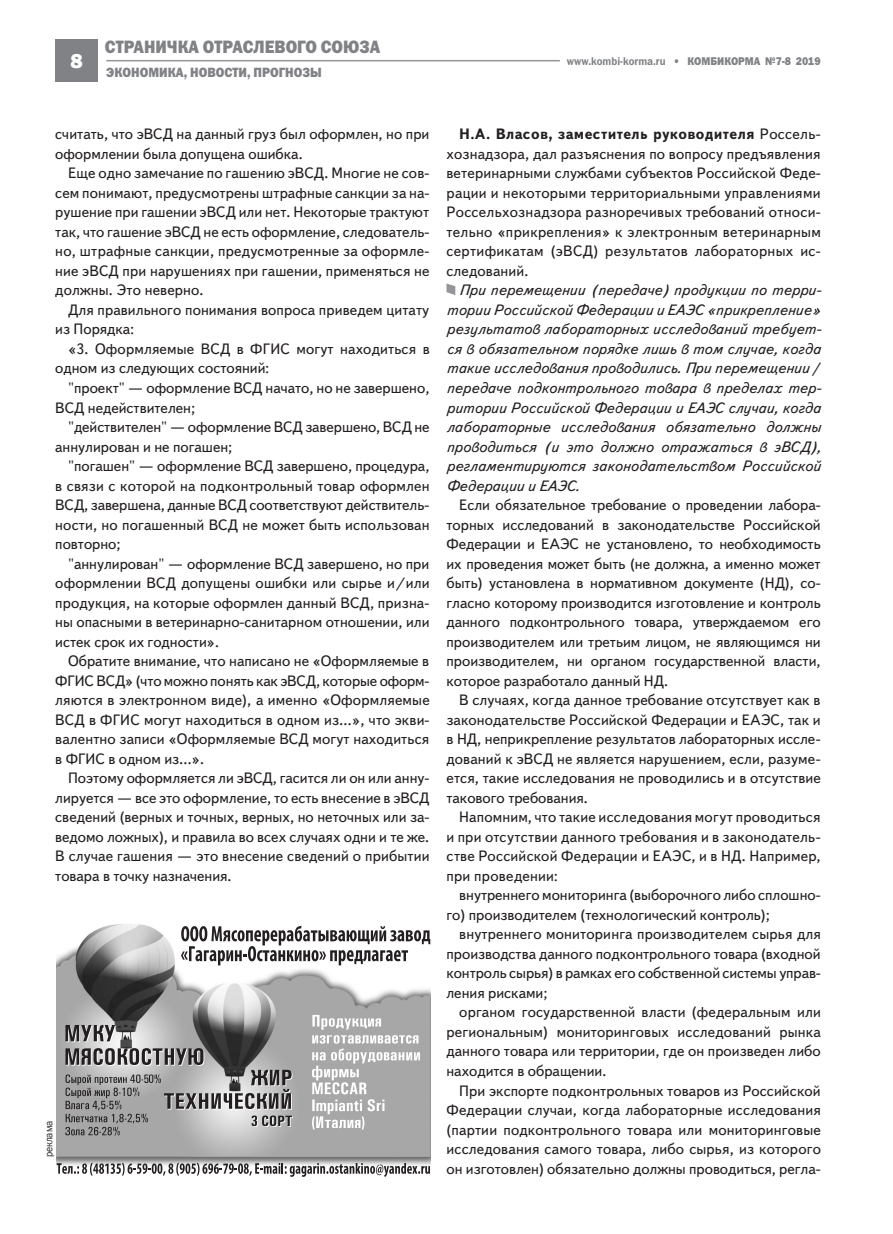
<style>
.page{position:relative;width:893px;height:1234px;background:#fff}
.page>*{position:absolute;margin:0;border:0;box-sizing:border-box;transform-origin:0 0}
.t1{font:800 21px "Franklin Gothic";color:#fff}
.Zagolovok{font:18px "Franklin Gothic Heavy C";color:#808285;scale:.9 1}
.Osnovnoy_text-10-13{font:15px/19.5px "Text Book C";color:#231f20;text-align:justify}
.t2{font:italic 15px/19.5px "Text Book C";color:#231f20;text-align:justify}
.Zagolovok-2{font:13.5px "Franklin Gothic Heavy C";color:#808285;scale:.9 1}
.Zagolovok-3{font:11.25px "Franklin Gothic Demi C";color:#808285;scale:.9 1}
.Zagolovok-4{font:11.25px "Franklin Gothic Heavy C";color:#808285;scale:.9 1}
.Osnovnoy_text-10-13-2{font:10.5px "Franklin Gothic Book C";color:#231f20;scale:.9 1}
.s1{font-family:"Franklin Gothic Heavy C"}
.s2{font-weight:700}
</style>
<div class="page">
<div style="left:55px;top:39px;width:43px;height:42px;background:#808285"></div>
<hr style="left:106px;top:60px;width:454px;height:1px;background:#939598">
<svg style="left:446px;top:283px;width:9px;height:12px"></svg>
<img style="left:56px;top:924px;width:375px;height:253px">
<svg style="left:312px;top:1014px;width:108px;height:115px;background:#b9b9b9"></svg>
<svg style="left:65px;top:1024px;width:228px;height:111px;background:#939292"></svg>
<svg style="left:181px;top:925px;width:249px;height:40px"></svg>
<svg style="left:57px;top:1162px;width:373px;height:14px"></svg>
<p class="Zagolovok" style="left:105px;top:37px;width:307px">Страничка отраслевого союза</p>
<p class="t1" style="left:70px;top:47px;width:14px">8</p>
<p class="Zagolovok-3" style="left:567px;top:54px;width:144px">www.kombi-korma.ru <span class="s1">• КОМ</span></p>
<p class="Zagolovok-4" style="left:710px;top:54px;width:17px">БИКОРМА</p>
<p class="Zagolovok-4" style="left:765px;top:54px;width:63px">№7-8 2019</p>
<p class="Zagolovok-2" style="left:106px;top:64px;width:241px">экономика, новости, прогнозы</p>
<p class="Osnovnoy_text-10-13" style="left:55px;top:125px;width:376px">считать, что эВСД на данный груз был оформлен, но при оформлении была допущена ошибка.</p>
<p class="Osnovnoy_text-10-13" style="left:55px;top:164px;width:376px;text-indent:13px">Еще одно замечание по гашению эВСД. Многие не сов&shy;сем понимают, предусмотрены штрафные санкции за на&shy;рушение при гашении эВСД или нет. Некоторые трактуют так, что гашение эВСД не есть оформление, следователь&shy;но, штрафные санкции, предусмотренные за оформле&shy;ние эВСД при нарушениях при гашении, применяться не должны. Это неверно.</p>
<p class="Osnovnoy_text-10-13" style="left:55px;top:300px;width:375px;text-indent:13px">Для правильного понимания вопроса приведем цитату из Порядка:</p>
<p class="Osnovnoy_text-10-13" style="left:55px;top:339px;width:376px;text-indent:13px">«3. Оформляемые ВСД в ФГИС могут находиться в одном из следующих состояний:</p>
<p class="Osnovnoy_text-10-13" style="left:55px;top:378px;width:376px;text-indent:13px">"проект" — оформление ВСД начато, но не завершено,<br>ВСД недействителен;</p>
<p class="Osnovnoy_text-10-13" style="left:55px;top:417px;width:376px;text-indent:13px">"действителен" — оформление ВСД завершено, ВСД не аннулирован и не погашен;</p>
<p class="Osnovnoy_text-10-13" style="left:55px;top:456px;width:376px;text-indent:13px">"погашен" — оформление ВСД завершено, процедура, в связи с которой на подконтрольный товар оформлен ВСД, завершена, данные ВСД соответствуют действитель&shy;ности, но погашенный ВСД не может быть использован повторно;</p>
<p class="Osnovnoy_text-10-13" style="left:55px;top:554px;width:376px;text-indent:13px">"аннулирован" — оформление ВСД завершено, но при оформлении ВСД допущены ошибки или сырье и/или продукция, на которые оформлен данный ВСД, призна&shy;ны опасными в ветеринарно-санитарном отношении, или истек срок их годности».</p>
<p class="Osnovnoy_text-10-13" style="left:55px;top:651px;width:376px;text-indent:13px">Обратите внимание, что написано не «Оформляемые в ФГИС ВСД» (что можно понять как эВСД, которые оформ&shy;ляются в электронном виде), а именно «Оформляемые ВСД в ФГИС могут находиться в одном из…», что экви&shy;валентно записи «Оформляемые ВСД могут находиться в ФГИС в одном из…».</p>
<p class="Osnovnoy_text-10-13" style="left:55px;top:768px;width:376px;text-indent:13px">Поэтому оформляется ли эВСД, гасится ли он или анну&shy;лируется — все это оформление, то есть внесение в эВСД сведений (верных и точных, верных, но неточных или за&shy;ведомо ложных), и правила во всех случаях одни и те же.<br>В случае гашения — это внесение сведений о прибытии товара в точку назначения.</p>
<p class="Osnovnoy_text-10-13-2" style="left:43px;top:1157px;width:42px;rotate:-90deg">реклама</p>
<p class="Osnovnoy_text-10-13" style="left:446px;top:125px;width:376px;text-indent:13px"><span class="s2">Н.А. Власов, заместитель руководителя</span> Россель&shy;хознадзора, дал разъяснения по вопросу предъявления ветеринарными службами субъектов Российской Феде&shy;рации и некоторыми территориальными управлениями Россельхознадзора разноречивых требований относи&shy;тельно «прикрепления» к электронным ветеринарным сертификатам (эВСД) результатов лабораторных ис&shy;следований.</p>
<p class="t2" style="left:446px;top:280px;width:377px;text-indent:13px">При перемещении (передаче) продукции по терри&shy;тории Российской Федерации и ЕАЭС «прикрепление» результатов лабораторных исследований требует&shy;ся в обязательном порядке лишь в том случае, когда такие исследования проводились. При перемещении/ передаче подконтрольного товара в пределах тер&shy;ритории Российской Федерации и ЕАЭС случаи, когда лабораторные исследования обязательно должны проводиться (и это должно отражаться в эВСД), регламентируются законодательством Российской Федерации и ЕАЭС.</p>
<p class="Osnovnoy_text-10-13" style="left:446px;top:495px;width:376px;text-indent:13px">Если обязательное требование о проведении лабора&shy;торных исследований в законодательстве Российской Федерации и ЕАЭС не установлено, то необходимость их проведения может быть (не должна, а именно может быть) установлена в нормативном документе (НД), со&shy;гласно которому производится изготовление и контроль данного подконтрольного товара, утверждаемом его производителем или третьим лицом, не являющимся ни производителем, ни органом государственной власти, которое разработало данный НД.</p>
<p class="Osnovnoy_text-10-13" style="left:446px;top:690px;width:376px;text-indent:13px">В случаях, когда данное требование отсутствует как в законодательстве Российской Федерации и ЕАЭС, так и в НД, неприкрепление результатов лабораторных иссле&shy;дований к эВСД не является нарушением, если, разуме&shy;ется, такие исследования не проводились и в отсутствие такового требования.</p>
<p class="Osnovnoy_text-10-13" style="left:446px;top:807px;width:376px;text-indent:13px">Напомним, что такие исследования могут проводиться и при отсутствии данного требования и в законодатель&shy;стве Российской Федерации и ЕАЭС, и в НД. Например, при проведении:</p>
<p class="Osnovnoy_text-10-13" style="left:446px;top:885px;width:376px;text-indent:13px">внутреннего мониторинга (выборочного либо сплошно&shy;го) производителем (технологический контроль);</p>
<p class="Osnovnoy_text-10-13" style="left:446px;top:924px;width:376px;text-indent:13px">внутреннего мониторинга производителем сырья для производства данного подконтрольного товара (входной контроль сырья) в рамках его собственной системы управ&shy;ления рисками;</p>
<p class="Osnovnoy_text-10-13" style="left:446px;top:1002px;width:376px;text-indent:13px">органом государственной власти (федеральным или региональным) мониторинговых исследований рынка данного товара или территории, где он произведен либо находится в обращении.</p>
<p class="Osnovnoy_text-10-13" style="left:446px;top:1080px;width:376px;text-indent:13px">При экспорте подконтрольных товаров из Российской Федерации случаи, когда лабораторные исследования (партии подконтрольного товара или мониторинговые исследования самого товара, либо сырья, из которого он изготовлен) обязательно должны проводиться, регла-</p>
</div>
